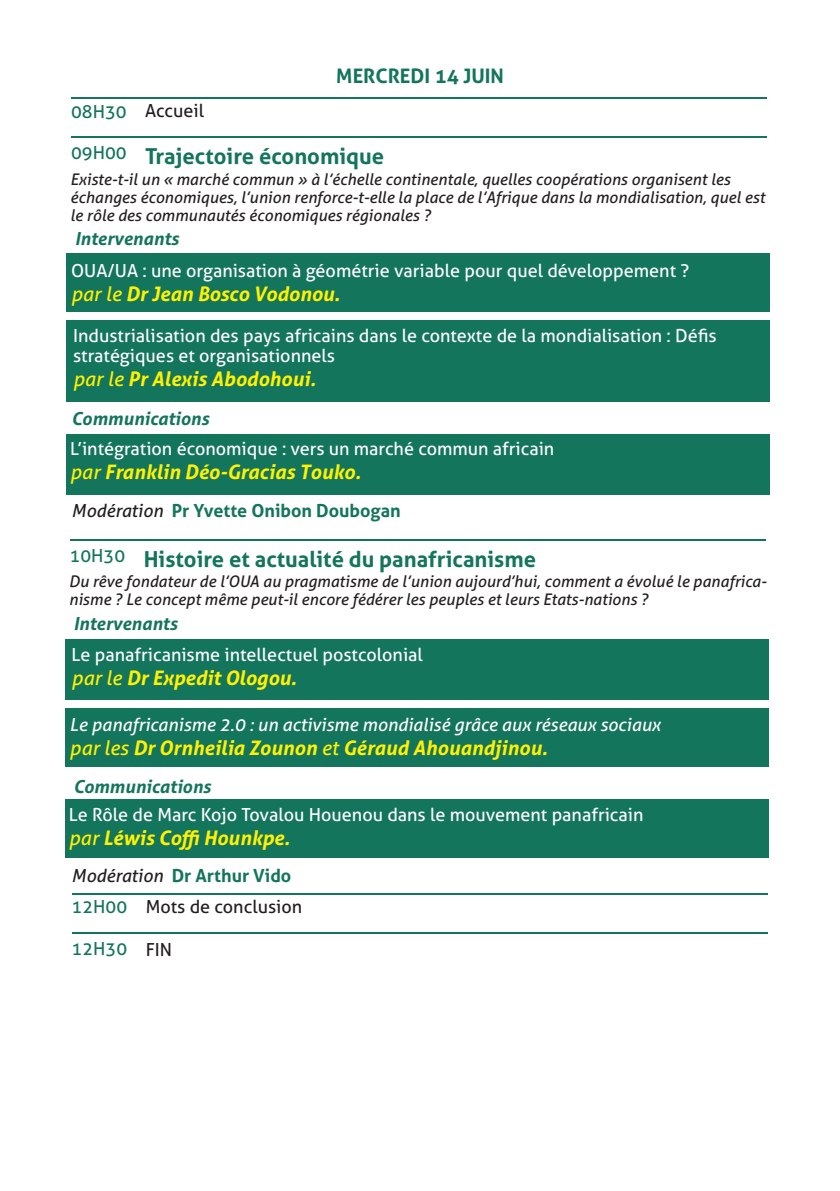
<style>
.page{position:relative;width:840px;height:1191px;background:#fff}
.page>*{position:absolute;margin:0;border:0;box-sizing:border-box;transform-origin:0 0}
.t1{font:700 22px "Aller";color:#14755d}
.t2{font:italic 700 20px "Aller";color:#fff101}
.t3{font:700 20px "Aller";color:#14755d}
.t4{font:18px/20px "Aller";color:#fff}
.t5{font:italic 18px "Aller";color:#fff}
.t6{font:700 18px "Aller";color:#14755d}
.t7{font:italic 700 18px "Aller";color:#14755d}
.t8{font:18px "Aller";color:#231f20}
.t9{font:18px "Aller";color:#14755d}
.t10{font:italic 16px/18px "Aller";color:#231f20}
.s1{font-weight:400}
.s2{font-weight:400;font-style:italic;color:#231f20}
</style>
<div class="page">
<hr style="left:71px;top:97px;width:695px;height:2px;background:#14755d">
<hr style="left:71px;top:136px;width:695px;height:2px;background:#14755d">
<div style="left:66px;top:253px;width:703px;height:59px;background:#14755d"></div>
<div style="left:66px;top:320px;width:703px;height:81px;background:#14755d"></div>
<hr style="left:70px;top:539px;width:695px;height:1px;background:#14755d">
<div style="left:65px;top:708px;width:702px;height:59px;background:#14755d"></div>
<div style="left:65px;top:639px;width:702px;height:61px;background:#14755d"></div>
<div style="left:65px;top:799px;width:702px;height:58px;background:#14755d"></div>
<div style="left:66px;top:434px;width:703px;height:60px;background:#14755d"></div>
<hr style="left:72px;top:893px;width:695px;height:1px;background:#14755d">
<hr style="left:72px;top:932px;width:695px;height:1px;background:#14755d">
<p class="t3" style="left:336px;top:68px;width:169px">MERCREDI 14 JUIN</p>
<p class="t8" style="left:145px;top:103px;width:60px">Accueil</p>
<h1 class="t1" style="left:145px;top:147px;width:240px">Trajectoire économique</h1>
<p class="t10" style="left:70px;top:172px;width:695px">Existe-t-il un « marché commun » à l’échelle continentale, quelles coopérations organisent les échanges économiques, l’union renforce-t-elle la place de l’Afrique dans la mondialisation, quel est le rôle des communautés économiques régionales ?</p>
<p class="t7" style="left:75px;top:232px;width:105px">Intervenants</p>
<p class="t4" style="left:71px;top:261px;width:619px">OUA/UA : une organisation à géométrie variable pour quel développement ?</p>
<p class="t2" style="left:71px;top:286px;width:270px"><span class="s1">par le</span> Dr Jean Bosco Vodonou.</p>
<p class="t4" style="left:73px;top:325px;width:644px">Industrialisation des pays africains dans le contexte de la mondialisation : Défis stratégiques et organisationnels</p>
<p class="t2" style="left:73px;top:371px;width:244px"><span class="s1">par le</span> Pr Alexis Abodohoui.</p>
<p class="t9" style="left:71px;top:103px;width:57px">08H30</p>
<p class="t9" style="left:71px;top:145px;width:57px">09H00</p>
<p class="t7" style="left:72px;top:412px;width:139px">Communications</p>
<p class="t4" style="left:70px;top:439px;width:485px">L’intégration économique : vers un marché commun africain</p>
<p class="t2" style="left:70px;top:459px;width:292px"><span class="s1">par</span> Franklin Déo-Gracias Touko.</p>
<p class="t6" style="left:72px;top:503px;width:330px"><span class="s2">Modération</span> Pr Yvette Onibon Doubogan</p>
<h1 class="t1" style="left:70px;top:550px;width:467px"><sup>10H30</sup> Histoire et actualité du panafricanisme</h1>
<p class="t10" style="left:69px;top:574px;width:699px">Du rêve fondateur de l’OUA au pragmatisme de l’union aujourd’hui, comment a évolué le panafrica&shy;nisme ? Le concept même peut-il encore fédérer les peuples et leurs Etats-nations ?</p>
<p class="t7" style="left:73px;top:616px;width:105px">Intervenants</p>
<p class="t4" style="left:72px;top:646px;width:352px">Le panafricanisme intellectuel postcolonial</p>
<p class="t2" style="left:72px;top:670px;width:226px"><span class="s1">par le</span> Dr Expedit Ologou.</p>
<p class="t5" style="left:70px;top:717px;width:592px">Le panafricanisme 2.0 : un activisme mondialisé grâce aux réseaux sociaux</p>
<p class="t2" style="left:70px;top:740px;width:479px"><span class="s1">par les</span> Dr Ornheilia Zounon <span class="s1">et</span> Géraud Ahouandjinou.</p>
<p class="t7" style="left:73px;top:779px;width:139px">Communications</p>
<p class="t4" style="left:69px;top:804px;width:576px">Le Rôle de Marc Kojo Tovalou Houenou dans le mouvement panafricain</p>
<p class="t2" style="left:69px;top:825px;width:222px"><span class="s1">par</span> Léwis Coffi Hounkpe.</p>
<p class="t6" style="left:72px;top:868px;width:221px"><span class="s2">Modération</span> Dr Arthur Vido</p>
<p class="t9" style="left:72px;top:899px;width:57px">12H00</p>
<p class="t9" style="left:72px;top:941px;width:57px">12H30</p>
<p class="t8" style="left:146px;top:898px;width:158px">Mots de conclusion</p>
<p class="t8" style="left:146px;top:938px;width:28px">FIN</p>
</div>
